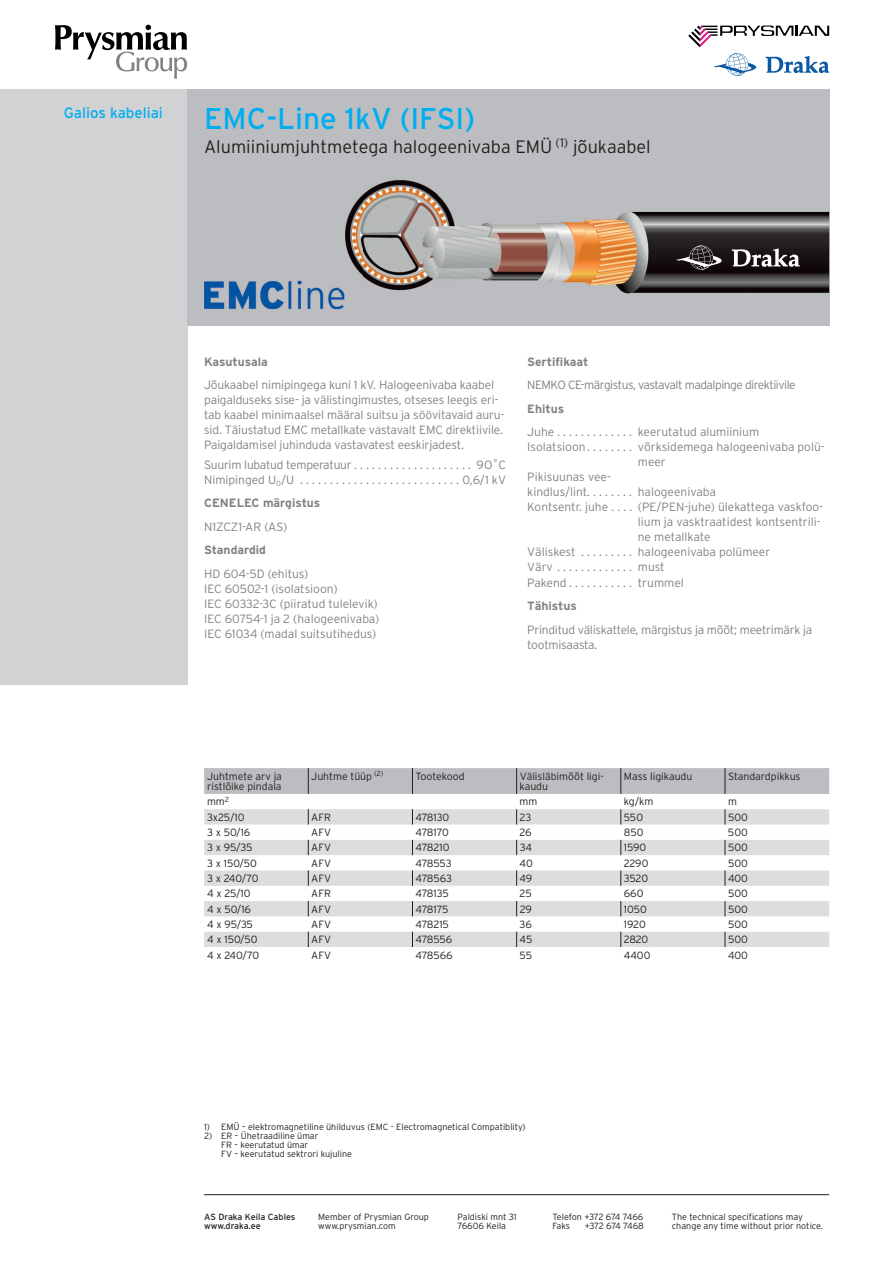
<style>
.page{position:relative;width:893px;height:1263px;background:#fff}
.page>*{position:absolute;margin:0;border:0;box-sizing:border-box;transform-origin:0 0}
.t1{font:30px "Interstate";color:#00aeef}
.t2{font:300 18px "Interstate";color:#231f20}
.t3{font:15px "Interstate";color:#00aeef}
.t4{font:300 12px/15px "Interstate";letter-spacing:-.01em;color:#808285}
.t5{font:700 12px "Interstate";color:#808285}
.t6{font:300 12px "Interstate";letter-spacing:-.04em;color:#808285}
.t7{font:300 10.5px/10.5px "Interstate";color:#231f20}
.t8{font:300 9px/9px "Interstate";color:#231f20}
.t9{font:9px/9px "Interstate";color:#231f20}
.t10{font:300 9px/9px "Interstate";letter-spacing:-.02em;color:#231f20}
.t11{font:300 9px "Interstate";letter-spacing:-.04em;color:#231f20}
</style>
<div class="page">
<div style="left:0;top:89px;width:187px;height:596px;background:#d1d2d4"></div>
<div style="left:187px;top:89px;width:642px;height:237px;background:#bcbdc0"></div>
<svg style="left:204px;top:809px;width:625px;height:138px;fill:#dcdddf"></svg>
<div style="left:204px;top:768px;width:625px;height:26px;background:#bcbdc0"></div>
<svg style="left:308px;top:809px;width:1px;height:15px"></svg>
<svg style="left:412px;top:809px;width:1px;height:15px"></svg>
<svg style="left:516px;top:809px;width:1px;height:15px"></svg>
<svg style="left:621px;top:809px;width:1px;height:15px"></svg>
<svg style="left:725px;top:809px;width:1px;height:15px"></svg>
<svg style="left:308px;top:840px;width:1px;height:15px"></svg>
<svg style="left:412px;top:840px;width:1px;height:15px"></svg>
<svg style="left:516px;top:840px;width:1px;height:15px"></svg>
<svg style="left:621px;top:840px;width:1px;height:15px"></svg>
<svg style="left:725px;top:840px;width:1px;height:15px"></svg>
<svg style="left:308px;top:870px;width:1px;height:16px"></svg>
<svg style="left:412px;top:870px;width:1px;height:16px"></svg>
<svg style="left:516px;top:870px;width:1px;height:16px"></svg>
<svg style="left:621px;top:870px;width:1px;height:16px"></svg>
<svg style="left:725px;top:870px;width:1px;height:16px"></svg>
<svg style="left:308px;top:901px;width:1px;height:15px"></svg>
<svg style="left:412px;top:901px;width:1px;height:15px"></svg>
<svg style="left:516px;top:901px;width:1px;height:15px"></svg>
<svg style="left:621px;top:901px;width:1px;height:15px"></svg>
<svg style="left:725px;top:901px;width:1px;height:15px"></svg>
<svg style="left:308px;top:932px;width:1px;height:15px"></svg>
<svg style="left:412px;top:932px;width:1px;height:15px"></svg>
<svg style="left:516px;top:932px;width:1px;height:15px"></svg>
<svg style="left:621px;top:932px;width:1px;height:15px"></svg>
<svg style="left:725px;top:932px;width:1px;height:15px"></svg>
<img style="left:344px;top:180px;width:94px;height:116px">
<img style="left:204px;top:281px;width:140px;height:28px">
<img style="left:339px;top:281px;width:5px;height:15px">
<img style="left:460px;top:211px;width:369px;height:83px">
<img style="left:364px;top:195px;width:96px;height:101px">
<svg style="left:676px;top:246px;width:46px;height:24px"></svg>
<svg style="left:732px;top:248px;width:68px;height:19px"></svg>
<svg style="left:713px;top:53px;width:43px;height:23px"></svg>
<svg style="left:766px;top:56px;width:63px;height:17px"></svg>
<svg style="left:688px;top:26px;width:141px;height:21px"></svg>
<svg style="left:55px;top:25px;width:132px;height:54px"></svg>
<hr style="left:204px;top:1194px;width:625px;height:1px;background:#231f20">
<p class="t3" style="left:64px;top:108px;width:101px">Galios kabeliai</p>
<h1 class="t1" style="left:204px;top:108px;width:272px">EMC-Line 1kV (IFSI)</h1>
<h2 class="t2" style="left:204px;top:140px;width:448px">Alumiiniumjuhtmetega halogeenivaba EMÜ <sup>(1)</sup> jõukaabel</h2>
<p class="t5" style="left:204px;top:357px;width:65px">Kasutusala</p>
<p class="t4" style="left:204px;top:379px;width:302px">Jõukaabel nimipingega kuni 1 kV. Halogeenivaba kaabel paigalduseks sise- ja välistingimustes, otseses leegis eri&shy;tab kaabel minimaalsel määral suitsu ja söövitavaid auru&shy;sid. Täiustatud EMC metallkate vastavalt EMC direktiivile.<br>Paigaldamisel juhinduda vastavatest eeskirjadest.</p>
<p class="t4" style="left:204px;top:458px;width:303px">Suurim lubatud temperatuur . . . . . . . . . . . . . . . . . . . . 9O˚C<br>Nimipinged U<sub>0</sub>/U . . . . . . . . . . . . . . . . . . . . . . . . . . . 0,6/1 kV</p>
<p class="t5" style="left:204px;top:499px;width:118px">CENELEC märgistus</p>
<p class="t4" style="left:204px;top:520px;width:85px">N1ZCZ1-AR (AS)</p>
<p class="t5" style="left:204px;top:546px;width:63px">Standardid</p>
<p class="t4" style="left:204px;top:567px;width:177px">HD 604-5D (ehitus)<br>IEC 60502-1 (isolatsioon)<br>IEC 60332-3C (piiratud tulelevik)<br>IEC 60754-1 ja 2 (halogeenivaba)<br>IEC 61034 (madal suitsutihedus)</p>
<p class="t5" style="left:527px;top:357px;width:63px">Sertifikaat</p>
<p class="t6" style="left:527px;top:381px;width:270px">NEMKO CE-märgistus, vastavalt madalpinge direktiivile</p>
<p class="t5" style="left:527px;top:404px;width:38px">Ehitus</p>
<p class="t4" style="left:527px;top:426px;width:233px">Juhe . . . . . . . . . . . . . keerutatud alumiinium</p>
<p class="t4" style="left:527px;top:441px;width:299px">Isolatsioon . . . . . . . . võrksidemega halogeenivaba polü-</p>
<p class="t4" style="left:638px;top:456px;width:30px">meer</p>
<p class="t4" style="left:527px;top:471px;width:85px">Pikisuunas vee-</p>
<p class="t4" style="left:527px;top:486px;width:190px">kindlus/lint . . . . . . . . halogeenivaba</p>
<p class="t4" style="left:527px;top:501px;width:297px">Kontsentr. juhe . . . . (PE/PEN-juhe) ülekattega vaskfoo-</p>
<p class="t4" style="left:638px;top:516px;width:184px">lium ja vasktraatidest kontsentrili-</p>
<p class="t4" style="left:638px;top:531px;width:74px">ne metallkate</p>
<p class="t4" style="left:527px;top:546px;width:245px">Väliskest . . . . . . . . . halogeenivaba polümeer</p>
<p class="t4" style="left:527px;top:561px;width:139px">Värv . . . . . . . . . . . . . must</p>
<p class="t4" style="left:527px;top:576px;width:158px">Pakend . . . . . . . . . . . trummel</p>
<p class="t5" style="left:527px;top:601px;width:51px">Tähistus</p>
<p class="t4" style="left:527px;top:623px;width:287px">Prinditud väliskattele, märgistus ja mõõt; meetrimärk ja tootmisaasta.</p>
<p class="t7" style="left:207px;top:772px;width:76px">Juhtmete arv ja ristlõike pindala</p>
<p class="t7" style="left:311px;top:772px;width:74px">Juhtme tüüp <sup>(2)</sup></p>
<p class="t7" style="left:415px;top:772px;width:51px">Tootekood</p>
<p class="t7" style="left:520px;top:772px;width:86px">Välisläbimõõt ligi&shy;kaudu</p>
<p class="t7" style="left:624px;top:772px;width:70px">Mass ligikaudu</p>
<p class="t7" style="left:728px;top:772px;width:74px">Standardpikkus</p>
<p class="t7" style="left:207px;top:797px;width:23px">mm<sup>2</sup></p>
<p class="t7" style="left:520px;top:797px;width:19px">mm</p>
<p class="t7" style="left:624px;top:797px;width:31px">kg/km</p>
<p class="t7" style="left:728px;top:797px;width:10px">m</p>
<p class="t7" style="left:207px;top:813px;width:39px">3x25/10</p>
<p class="t7" style="left:311px;top:813px;width:21px">AFR</p>
<p class="t7" style="left:415px;top:813px;width:35px">478130</p>
<p class="t7" style="left:520px;top:813px;width:13px">23</p>
<p class="t7" style="left:624px;top:813px;width:21px">550</p>
<p class="t7" style="left:728px;top:813px;width:21px">500</p>
<p class="t7" style="left:207px;top:828px;width:45px">3 x 50/16</p>
<p class="t7" style="left:311px;top:828px;width:21px">AFV</p>
<p class="t7" style="left:415px;top:828px;width:35px">478170</p>
<p class="t7" style="left:520px;top:828px;width:14px">26</p>
<p class="t7" style="left:624px;top:828px;width:21px">850</p>
<p class="t7" style="left:728px;top:828px;width:21px">500</p>
<p class="t7" style="left:207px;top:843px;width:47px">3 x 95/35</p>
<p class="t7" style="left:311px;top:843px;width:21px">AFV</p>
<p class="t7" style="left:415px;top:843px;width:35px">478210</p>
<p class="t7" style="left:520px;top:843px;width:14px">34</p>
<p class="t7" style="left:624px;top:843px;width:24px">1590</p>
<p class="t7" style="left:728px;top:843px;width:21px">500</p>
<p class="t7" style="left:207px;top:859px;width:51px">3 x 150/50</p>
<p class="t7" style="left:311px;top:859px;width:21px">AFV</p>
<p class="t7" style="left:415px;top:859px;width:38px">478553</p>
<p class="t7" style="left:520px;top:859px;width:15px">40</p>
<p class="t7" style="left:624px;top:859px;width:26px">2290</p>
<p class="t7" style="left:728px;top:859px;width:21px">500</p>
<p class="t7" style="left:207px;top:874px;width:53px">3 x 240/70</p>
<p class="t7" style="left:311px;top:874px;width:21px">AFV</p>
<p class="t7" style="left:415px;top:874px;width:38px">478563</p>
<p class="t7" style="left:520px;top:874px;width:14px">49</p>
<p class="t7" style="left:624px;top:874px;width:26px">3520</p>
<p class="t7" style="left:728px;top:874px;width:22px">400</p>
<p class="t7" style="left:207px;top:889px;width:45px">4 x 25/10</p>
<p class="t7" style="left:311px;top:889px;width:21px">AFR</p>
<p class="t7" style="left:415px;top:889px;width:35px">478135</p>
<p class="t7" style="left:520px;top:889px;width:14px">25</p>
<p class="t7" style="left:624px;top:889px;width:21px">660</p>
<p class="t7" style="left:728px;top:889px;width:21px">500</p>
<p class="t7" style="left:207px;top:905px;width:46px">4 x 50/16</p>
<p class="t7" style="left:311px;top:905px;width:21px">AFV</p>
<p class="t7" style="left:415px;top:905px;width:35px">478175</p>
<p class="t7" style="left:520px;top:905px;width:14px">29</p>
<p class="t7" style="left:624px;top:905px;width:25px">1050</p>
<p class="t7" style="left:728px;top:905px;width:21px">500</p>
<p class="t7" style="left:207px;top:920px;width:47px">4 x 95/35</p>
<p class="t7" style="left:311px;top:920px;width:21px">AFV</p>
<p class="t7" style="left:415px;top:920px;width:35px">478215</p>
<p class="t7" style="left:520px;top:920px;width:14px">36</p>
<p class="t7" style="left:624px;top:920px;width:23px">1920</p>
<p class="t7" style="left:728px;top:920px;width:21px">500</p>
<p class="t7" style="left:207px;top:935px;width:52px">4 x 150/50</p>
<p class="t7" style="left:311px;top:935px;width:21px">AFV</p>
<p class="t7" style="left:415px;top:935px;width:38px">478556</p>
<p class="t7" style="left:520px;top:935px;width:14px">45</p>
<p class="t7" style="left:624px;top:935px;width:26px">2820</p>
<p class="t7" style="left:728px;top:935px;width:21px">500</p>
<p class="t7" style="left:207px;top:950px;width:54px">4 x 240/70</p>
<p class="t7" style="left:311px;top:950px;width:21px">AFV</p>
<p class="t7" style="left:415px;top:950px;width:39px">478566</p>
<p class="t7" style="left:520px;top:950px;width:14px">55</p>
<p class="t7" style="left:624px;top:950px;width:28px">4400</p>
<p class="t7" style="left:728px;top:950px;width:22px">400</p>
<p class="t8" style="left:204px;top:1123px;width:323px">1) EMÜ – elektromagnetiline ühilduvus (EMC - Electromagnetical Compatiblity)</p>
<p class="t8" style="left:221px;top:1132px;width:132px;text-indent:-17px">2) ER – Ühetraadiline ümar<br>FR – keerutatud ümar<br>FV – keerutatud sektrori kujuline</p>
<p class="t9" style="left:204px;top:1213px;width:93px">AS Draka Keila Cables www.draka.ee</p>
<p class="t8" style="left:318px;top:1213px;width:112px">Member of Prysmian Group www.prysmian.com</p>
<p class="t8" style="left:458px;top:1213px;width:61px">Paldiski mnt 31<br>76606 Keila</p>
<p class="t10" style="left:552px;top:1213px;width:92px">Telefon +372 674 7466<br>Faks</p>
<p class="t11" style="left:585px;top:1222px;width:61px">+372 674 7468</p>
<p class="t8" style="left:672px;top:1213px;width:153px">The technical specifications may change any time without prior notice.</p>
</div>
